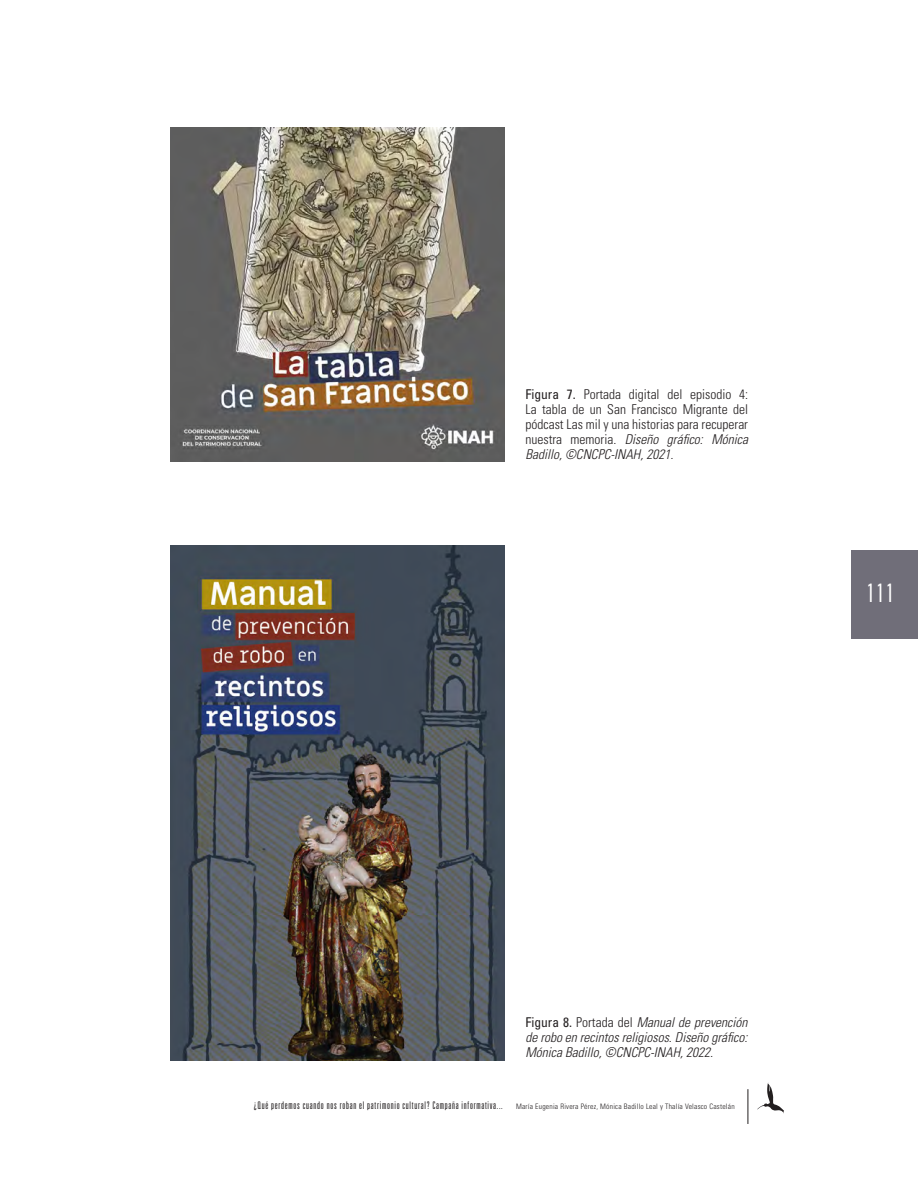
<style>
.page{position:relative;width:918px;height:1188px;background:#fff}
.page>*{position:absolute;margin:0;border:0;box-sizing:border-box;transform-origin:0 0}
.t1{font:300 ultra-condensed 25.5px "Univers LT Std";color:#fff}
.Normal_wrd_94{font:300 condensed 13.5px/15px "Univers LT Std";color:#231f20;text-align:justify}
.Normal_wrd_94-2{font:italic 300 condensed 13.5px/15px "Univers LT Std";color:#231f20;text-align:justify}
.t2{font:300 ultra-condensed 10.5px "Univers LT Std";letter-spacing:.07em;color:#231f20}
.t3{font:300 condensed 7.5px "Univers LT Std";letter-spacing:.03em;color:#231f20}
.s1{font-weight:400}
.s2{font-style:italic}
.s3{font-weight:400;font-style:normal}
.s4{font-style:normal}
</style>
<div class="page">
<hr style="left:748px;top:1089px;width:1px;height:35px;background:#231f20">
<div style="left:851px;top:550px;width:67px;height:88px;background:#706e79"></div>
<svg style="left:757px;top:1082px;width:27px;height:32px"></svg>
<img style="left:170px;top:128px;width:334px;height:334px">
<img style="left:170px;top:546px;width:334px;height:514px">
<p class="Normal_wrd_94" style="left:525px;top:387px;width:224px"><span class="s1">Figura 7.</span> Portada digital del episodio 4:<br>La tabla de un San Francisco Migrante del pódcast Las mil y una historias para recuperar nuestra memoria. <span class="s2">Diseño gráfico: Mónica Badillo, ©CNCPC-INAH, 2021.</span></p>
<h1 class="t1" style="left:867px;top:579px;width:28px">111</h1>
<p class="Normal_wrd_94-2" style="left:525px;top:1015px;width:224px"><span class="s3">Figura 8.</span> <span class="s4">Portada del</span> Manual de prevención de robo en recintos religiosos<span class="s4">.</span> Diseño gráfico:<br>Mónica Badillo, ©CNCPC-INAH, 2022.</p>
<p class="t2" style="left:254px;top:1100px;width:250px">¿Qué perdemos cuando nos roban el patrimonio cultural? Campaña informativa...</p>
<p class="t3" style="left:516px;top:1102px;width:220px">María Eugenia Rivera Pérez, Mónica Badillo Leal y Thalía Velasco Castelán</p>
</div>
